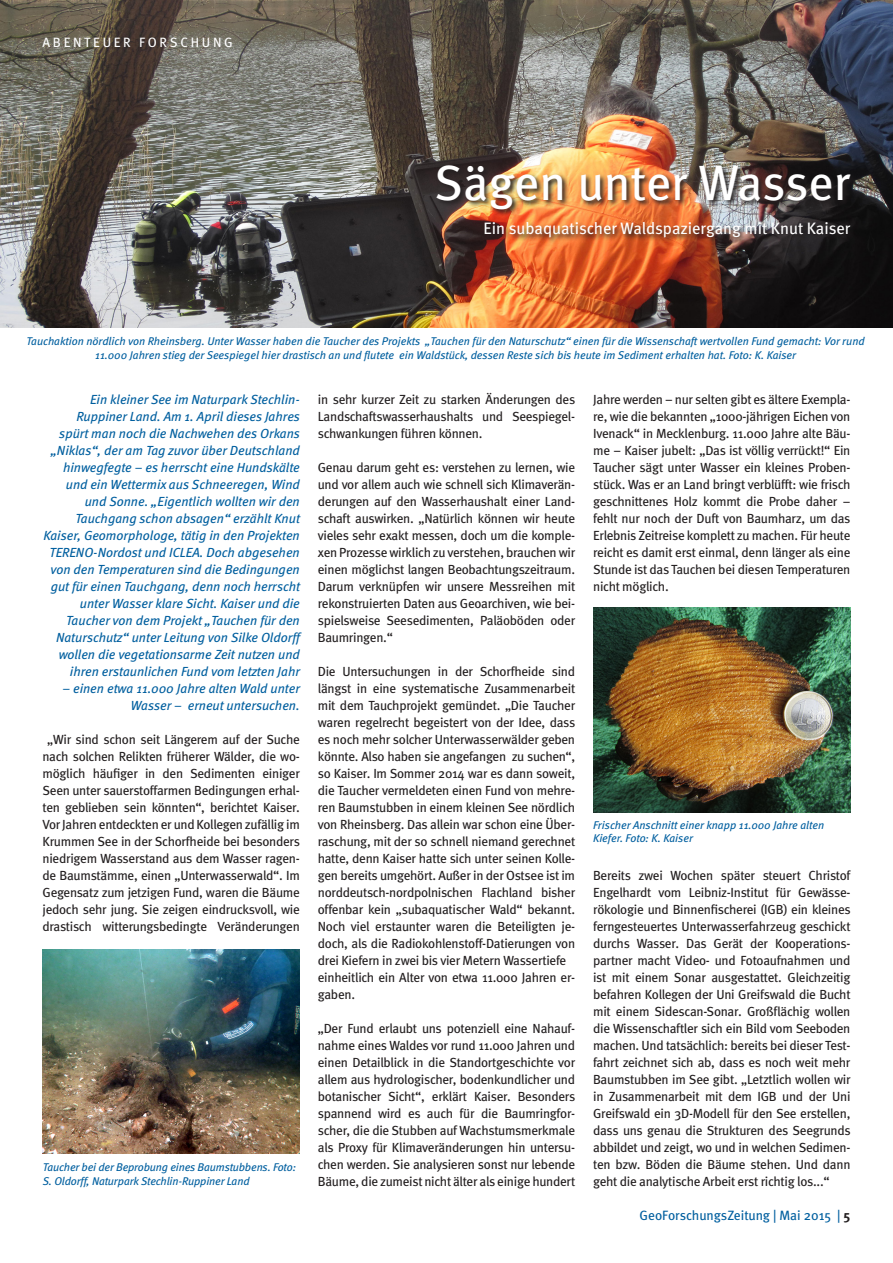
<style>
.page{position:relative;width:893px;height:1263px;background:#fff}
.page>*{position:absolute;margin:0;border:0;box-sizing:border-box;transform-origin:0 0}
.Subline{font:49.5px "Meta";color:#fff}
.Subline-2{font:16.5px "Meta";color:#fff}
.Fließ{font:13.5px "Meta";letter-spacing:-.005em;color:#005f9f}
.t1{font:13.5px "Meta";letter-spacing:.2em;color:#fff}
.Fließ-2{font:13.2px/17px "Meta";letter-spacing:-.02em;color:#231f20;text-align:justify}
.Intro{font:italic 13.2px/17px "Meta";color:#005f9f;text-align:right}
.Bildunterschrift{font:italic 11.25px/13.5px "Meta";letter-spacing:-.005em;color:#005f9f}
.s1{font-weight:700;color:#231f20}
</style>
<div class="page">
<img style="left:1px;top:0;width:892px;height:328px">
<img style="left:436px;top:164px;width:422px;height:81px">
<img style="left:43px;top:949px;width:257px;height:204px">
<img style="left:593px;top:608px;width:258px;height:204px">
<p class="t1" style="left:43px;top:34px;width:192px">ABENTEUER FORSCHUNG</p>
<p class="Subline" style="left:434px;top:151px;width:418px">Sägen unter Wasser</p>
<p class="Subline-2" style="left:483px;top:218px;width:368px">Ein subaquatischer Waldspaziergang mit Knut Kaiser</p>
<p class="Bildunterschrift" style="left:27px;top:334px;width:839px;text-align:center">Tauchaktion nördlich von Rheinsberg. Unter Wasser haben die Taucher des Projekts „Tauchen für den Naturschutz“ einen für die Wissenschaft wertvollen Fund gemacht: Vor rund<br>11.000 Jahren stieg der Seespiegel hier drastisch an und flutete ein Waldstück, dessen Reste sich bis heute im Sediment erhalten hat. Foto: K. Kaiser</p>
<p class="Intro" style="left:43px;top:391px;width:258px">Ein kleiner See im Naturpark Stechlin-Ruppiner Land. Am 1. April dieses Jahres<br>spürt man noch die Nachwehen des Orkans „Niklas“, der am Tag zuvor über Deutschland hinwegfegte – es herrscht eine Hundskälte und ein Wettermix aus Schneeregen, Wind und Sonne. „Eigentlich wollten wir den Tauchgang schon absagen“ erzählt Knut Kaiser, Geomorphologe, tätig in den Projekten TERENO-Nordost und ICLEA. Doch abgesehen von den Temperaturen sind die Bedingungen gut für einen Tauchgang, denn noch herrscht unter Wasser klare Sicht. Kaiser und die Taucher von dem Projekt „Tauchen für den Naturschutz“ unter Leitung von Silke Oldorff wollen die vegetationsarme Zeit nutzen und ihren erstaunlichen Fund vom letzten Jahr</p>
<p class="Intro" style="left:63px;top:680px;width:239px">– einen etwa 11.000 Jahre alten Wald unter<br>Wasser – erneut untersuchen.</p>
<p class="Fließ-2" style="left:43px;top:731px;width:259px;text-align:center">„Wir sind schon seit Längerem auf der Suche nach solchen Relikten früherer Wälder, die wo&shy;möglich häufiger in den Sedimenten einiger Seen unter sauerstoffarmen Bedingungen erhal&shy;ten geblieben sein könnten“, berichtet Kaiser.<br>Vor Jahren entdeckten er und Kollegen zufällig im Krummen See in der Schorfheide bei besonders niedrigem Wasserstand aus dem Wasser ragen&shy;de Baumstämme, einen „Unterwasserwald“. Im Gegensatz zum jetzigen Fund, waren die Bäume jedoch sehr jung. Sie zeigen eindrucksvoll, wie drastisch witterungsbedingte Veränderungen</p>
<p class="Fließ-2" style="left:318px;top:391px;width:259px">in sehr kurzer Zeit zu starken Änderungen des Landschaftswasserhaushalts und Seespiegel&shy;schwankungen führen können.</p>
<p class="Fließ-2" style="left:318px;top:459px;width:259px">Genau darum geht es: verstehen zu lernen, wie und vor allem auch wie schnell sich Klimaverän&shy;derungen auf den Wasserhaushalt einer Land&shy;schaft auswirken. „Natürlich können wir heute vieles sehr exakt messen, doch um die komple&shy;xen Prozesse wirklich zu verstehen, brauchen wir einen möglichst langen Beobachtungszeitraum.<br>Darum verknüpfen wir unsere Messreihen mit rekonstruierten Daten aus Geoarchiven, wie bei&shy;spielsweise Seesedimenten, Paläoböden oder Baumringen.“</p>
<p class="Fließ-2" style="left:318px;top:663px;width:259px">Die Untersuchungen in der Schorfheide sind längst in eine systematische Zusammenarbeit mit dem Tauchprojekt gemündet. „Die Taucher waren regelrecht begeistert von der Idee, dass es noch mehr solcher Unterwasserwälder geben könnte. Also haben sie angefangen zu suchen“, so Kaiser. Im Sommer 2014 war es dann soweit, die Taucher vermeldeten einen Fund von mehre&shy;ren Baumstubben in einem kleinen See nördlich von Rheinsberg. Das allein war schon eine Über&shy;raschung, mit der so schnell niemand gerechnet hatte, denn Kaiser hatte sich unter seinen Kolle&shy;gen bereits umgehört. Außer in der Ostsee ist im norddeutsch-nordpolnischen Flachland bisher offenbar kein „subaquatischer Wald“ bekannt.<br>Noch viel erstaunter waren die Beteiligten je&shy;doch, als die Radiokohlenstoff-Datierungen von drei Kiefern in zwei bis vier Metern Wassertiefe</p>
<p class="Fließ-2" style="left:318px;top:969px;width:259px">einheitlich ein Alter von etwa 11.000 Jahren er&shy;gaben.</p>
<p class="Fließ-2" style="left:318px;top:1020px;width:259px">„Der Fund erlaubt uns potenziell eine Nahauf&shy;nahme eines Waldes vor rund 11.000 Jahren und einen Detailblick in die Standortgeschichte vor allem aus hydrologischer, bodenkundlicher und botanischer Sicht“, erklärt Kaiser. Besonders spannend wird es auch für die Baumringfor&shy;scher, die die Stubben auf Wachstumsmerkmale als Proxy für Klimaveränderungen hin untersu&shy;chen werden. Sie analysieren sonst nur lebende Bäume, die zumeist nicht älter als einige hundert</p>
<p class="Fließ-2" style="left:593px;top:391px;width:259px">Jahre werden – nur selten gibt es ältere Exempla&shy;re, wie die bekannten „1000-jährigen Eichen von Ivenack“ in Mecklenburg. 11.000 Jahre alte Bäu&shy;me – Kaiser jubelt: „Das ist völlig verrückt!“ Ein Taucher sägt unter Wasser ein kleines Proben&shy;stück. Was er an Land bringt verblüfft: wie frisch geschnittenes Holz kommt die Probe daher – fehlt nur noch der Duft von Baumharz, um das Erlebnis Zeitreise komplett zu machen. Für heute reicht es damit erst einmal, denn länger als eine Stunde ist das Tauchen bei diesen Temperaturen nicht möglich.</p>
<p class="Bildunterschrift" style="left:593px;top:818px;width:233px">Frischer Anschnitt einer knapp 11.000 Jahre alten<br>Kiefer. Foto: K. Kaiser</p>
<p class="Fließ-2" style="left:593px;top:867px;width:259px">Bereits zwei Wochen später steuert Christof Engelhardt vom Leibniz-Institut für Gewässe&shy;rökologie und Binnenfischerei (IGB) ein kleines ferngesteuertes Unterwasserfahrzeug geschickt durchs Wasser. Das Gerät der Kooperations&shy;partner macht Video- und Fotoaufnahmen und ist mit einem Sonar ausgestattet. Gleichzeitig befahren Kollegen der Uni Greifswald die Bucht mit einem Sidescan-Sonar. Großflächig wollen die Wissenschaftler sich ein Bild vom Seeboden machen. Und tatsächlich: bereits bei dieser Test&shy;fahrt zeichnet sich ab, dass es noch weit mehr Baumstubben im See gibt. „Letztlich wollen wir in Zusammenarbeit mit dem IGB und der Uni Greifswald ein 3D-Modell für den See erstellen, dass uns genau die Strukturen des Seegrunds abbildet und zeigt, wo und in welchen Sedimen&shy;ten bzw. Böden die Bäume stehen. Und dann geht die analytische Arbeit erst richtig los...“</p>
<p class="Bildunterschrift" style="left:43px;top:1160px;width:255px">Taucher bei der Beprobung eines Baumstubbens. Foto:<br>S. Oldorff, Naturpark Stechlin-Ruppiner Land</p>
<p class="Fließ" style="left:640px;top:1207px;width:212px">GeoForschungsZeitung | Mai 2015 | <span class="s1">5</span></p>
</div>
